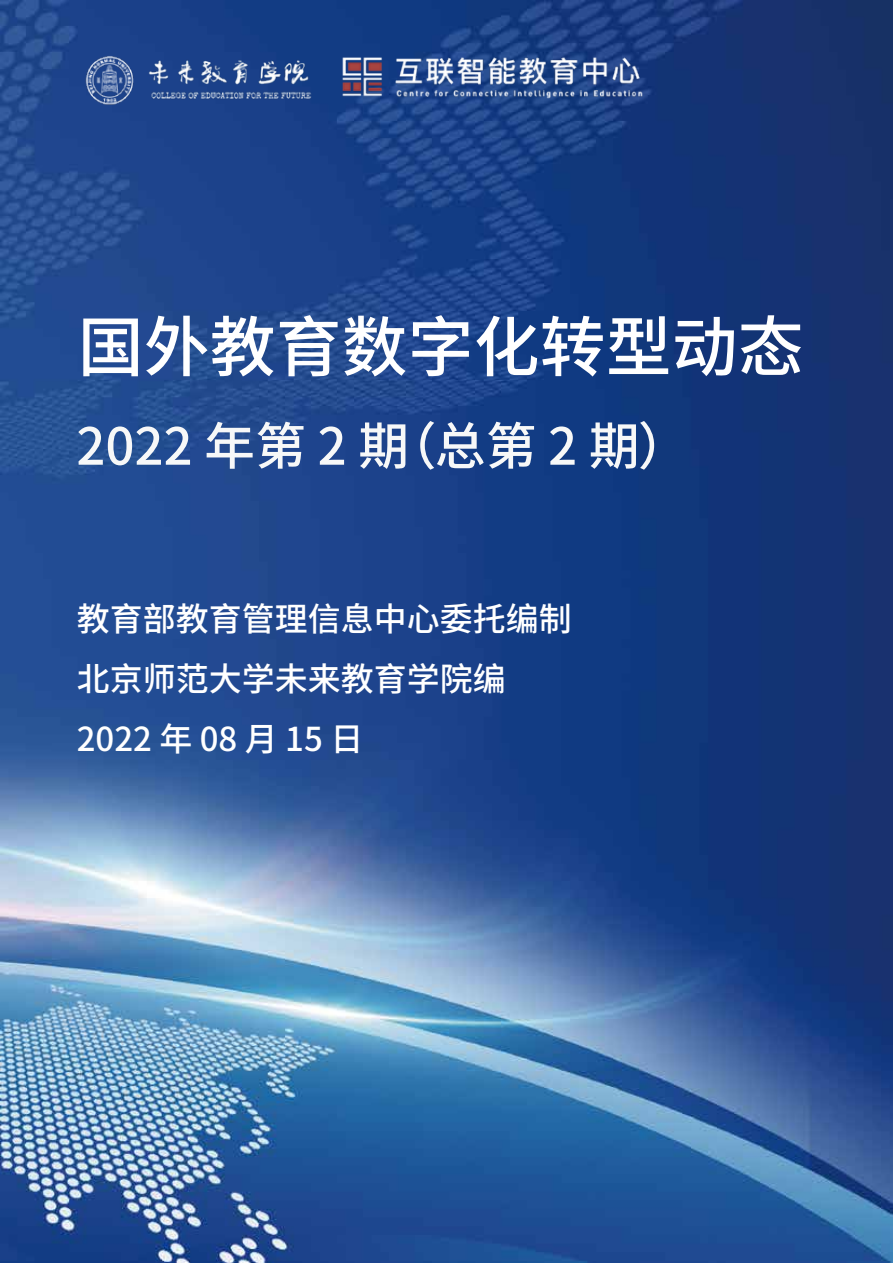
<style>
.page{position:relative;width:893px;height:1263px;background:#fff}
.page>*{position:absolute;margin:0;border:0;box-sizing:border-box;transform-origin:0 0}
.t1{font:500 66px "Source Han Sans CN";color:#fff}
.t2{font:500 51px "Source Han Sans CN";color:#f7f8f8}
.t3{font:500 33px/60px "Source Han Sans CN";color:#fff}
</style>
<div class="page">
<img style="left:0;top:0;width:893px;height:1263px">
<img style="left:78px;top:52px;width:236px;height:57px">
<img style="left:333px;top:47px;width:319px;height:55px">
<h1 class="t1" style="left:78px;top:310px;width:728px">国外教育数字化转型动态</h1>
<h2 class="t2" style="left:76px;top:417px;width:614px">2022 年第 2 期（总第 2 期）</h2>
<p class="t3" style="left:77px;top:590px;width:496px">教育部教育管理信息中心委托编制北京师范大学未来教育学院编<br>2022 年 08 月 15 日</p>
</div>
